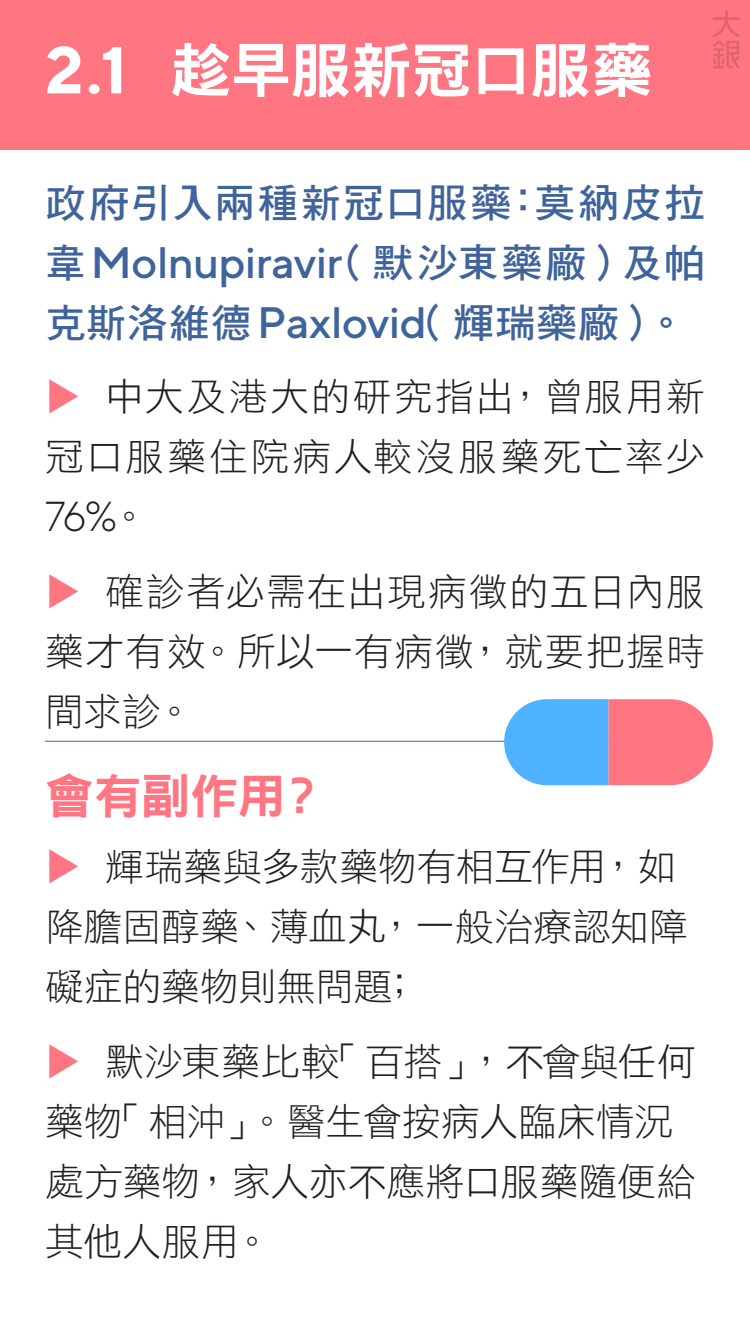
<style>
.page{position:relative;width:750px;height:1334px;background:#fff}
.page>*{position:absolute;margin:0;border:0;box-sizing:border-box;transform-origin:0 0}
.BODY_TEXT{font:60px "DF Hei Std W9";letter-spacing:-.015em;color:#fff}
.BODY_TEXT-2{font:48px "DF Hei Std W9";letter-spacing:-.015em;color:#ff7581}
.BODY_TEXT-3{font:500 44px "TT Norms";letter-spacing:-.015em;color:#3f639b}
.BODY_TEXT-4{font:300 41.8px "TT Norms";color:#231f20}
.BODY_TEXT-5{font:40px "DF Hei Std W7";letter-spacing:.035em;color:#3f639b}
.BODY_TEXT-6{font:38px/60px "DF Hei Std W3";letter-spacing:.015em;color:#231f20}
.BODY_TEXT-7{font:38px/60px "DF Hei Std W3";letter-spacing:.065em;color:#231f20;text-align:right}
.BODY_TEXT-8{font:38px "DF Hei Std W3";color:#ff7581}
.s1{font-family:"TT Norms";font-weight:700;font-size:66px}
.s2{font-family:"DF Hei Std W7";font-weight:400;font-size:40px}
.s3{font-family:"TT Norms";font-weight:500;font-size:44px}
.s4{font-family:"DF Hei Std W3";font-weight:400;font-size:38px}
</style>
<div class="page">
<div style="left:0;top:0;width:750px;height:150px;background:#ff7581"></div>
<svg style="left:713px;top:10px;width:27px;height:58px"></svg>
<hr style="left:45px;top:741px;width:660px;height:1px;background:#3f639b">
<svg style="left:504px;top:699px;width:209px;height:86px;background:#af9dc5"></svg>
<p class="BODY_TEXT" style="left:45px;top:38px;width:609px"><span class="s1">2.1</span> 趁早服新冠口服藥</p>
<p class="BODY_TEXT-5" style="left:45px;top:181px;width:662px">政府引入兩種新冠口服藥：莫納皮拉</p>
<p class="BODY_TEXT-3" style="left:45px;top:235px;width:662px"><span class="s2">韋</span>Molnupiravir<span class="s2">（默沙東藥廠）及帕</span></p>
<p class="BODY_TEXT-5" style="left:45px;top:301px;width:643px">克斯洛維德<span class="s3">Paxlovid</span>（輝瑞藥廠）。</p>
<p class="BODY_TEXT-8" style="left:85px;top:377px;width:40px;rotate:90deg">▲</p>
<p class="BODY_TEXT-7" style="left:45px;top:366px;width:662px">中大及港大的研究指出，曾服用新<br>冠口服藥住院病人較沒服藥死亡率少</p>
<p class="BODY_TEXT-4" style="left:45px;top:491px;width:105px">76%<span class="s4">。</span></p>
<p class="BODY_TEXT-6" style="left:45px;top:561px;width:662px;text-align:justify;text-indent:60px">確診者必需在出現病徵的五日內服藥才有效。所以一有病徵，就要把握時間求診。</p>
<p class="BODY_TEXT-8" style="left:85px;top:572px;width:40px;rotate:90deg">▲</p>
<p class="BODY_TEXT-2" style="left:45px;top:770px;width:283px">會有副作用？</p>
<p class="BODY_TEXT-8" style="left:85px;top:847px;width:40px;rotate:90deg">▲</p>
<p class="BODY_TEXT-6" style="left:45px;top:835px;width:645px;text-indent:60px">輝瑞藥與多款藥物有相互作用，如降膽固醇藥、薄血丸，一般治療認知障礙症的藥物則無問題；</p>
<p class="BODY_TEXT-6" style="left:45px;top:1030px;width:652px;text-indent:60px">默沙東藥比較「百搭」，不會與任何藥物「相沖」。醫生會按病人臨床情況處方藥物，家人亦不應將口服藥隨便給其他人服用。</p>
<p class="BODY_TEXT-8" style="left:85px;top:1042px;width:40px;rotate:90deg">▲</p>
</div>
